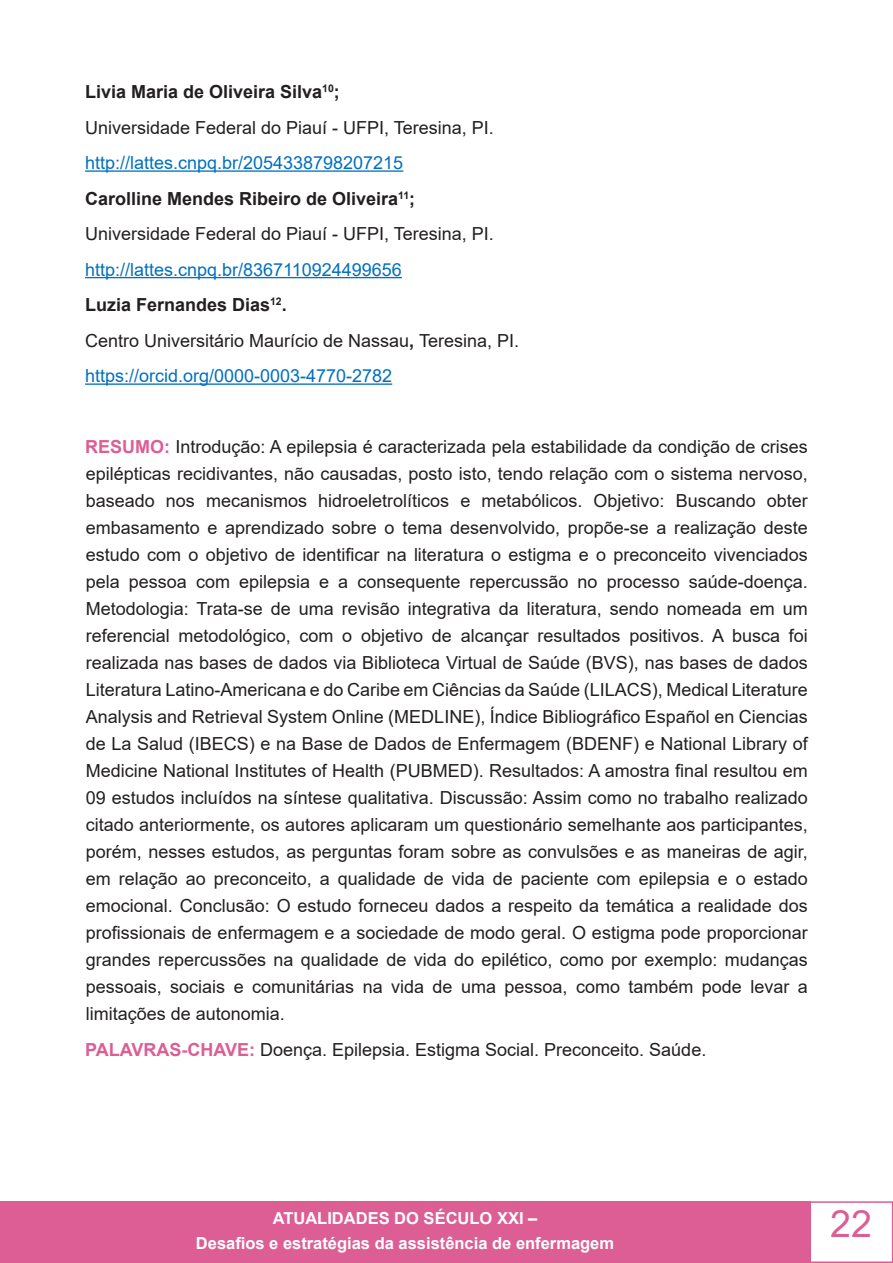
<style>
.page{position:relative;width:893px;height:1263px;background:#fff}
.page>*{position:absolute;margin:0;border:0;box-sizing:border-box;transform-origin:0 0}
.t1{font:37.5px "Arial";color:#dc5e95}
.t2{font:18px/27px "Arial";color:#231f20;text-align:justify}
.t3{font:18px "Arial";color:#0070c0}
.t4{font:700 18px "Arial";color:#231f20}
.t5{font:700 16.5px/24.8px "Arial";color:#fff;text-align:center}
.s1{font-weight:700}
.s2{font-weight:700;color:#dc5e95}
</style>
<div class="page">
<div style="left:809px;top:1201px;width:84px;height:62px;background:#fff;border:2px solid #dc5e95"></div>
<div style="left:0;top:1201px;width:810px;height:62px;background:#dc5e95"></div>
<hr style="left:85px;top:170px;width:318px;height:2px;background:#0070c0">
<hr style="left:85px;top:277px;width:317px;height:1px;background:#0070c0">
<hr style="left:85px;top:383px;width:307px;height:2px;background:#0070c0">
<p class="t4" style="left:85px;top:79px;width:256px">Livia Maria de Oliveira Silva<sup>10</sup>;</p>
<p class="t2" style="left:85px;top:114px;width:410px">Universidade Federal do Piauí - UFPI, Teresina, PI.</p>
<p class="t3" style="left:85px;top:150px;width:320px">http://lattes.cnpq.br/2054338798207215</p>
<p class="t4" style="left:85px;top:186px;width:332px">Carolline Mendes Ribeiro de Oliveira<sup>11</sup>;</p>
<p class="t2" style="left:85px;top:220px;width:410px">Universidade Federal do Piauí - UFPI, Teresina, PI.</p>
<p class="t3" style="left:85px;top:257px;width:318px">http://lattes.cnpq.br/8367110924499656</p>
<p class="t4" style="left:85px;top:292px;width:203px">Luzia Fernandes Dias<sup>12</sup>.</p>
<p class="t2" style="left:85px;top:327px;width:436px">Centro Universitário Maurício de Nassau<span class="s1">,</span> Teresina, PI.</p>
<p class="t3" style="left:85px;top:363px;width:309px">https://orcid.org/0000-0003-4770-2782</p>
<p class="t2" style="left:85px;top:433px;width:724px"><span class="s2">RESUMO:</span> Introdução: A epilepsia é caracterizada pela estabilidade da condição de crises epilépticas recidivantes, não causadas, posto isto, tendo relação com o sistema nervoso, baseado nos mecanismos hidroeletrolíticos e metabólicos. Objetivo: Buscando obter embasamento e aprendizado sobre o tema desenvolvido, propõe-se a realização deste estudo com o objetivo de identificar na literatura o estigma e o preconceito vivenciados pela pessoa com epilepsia e a consequente repercussão no processo saúde-doença.<br>Metodologia: Trata-se de uma revisão integrativa da literatura, sendo nomeada em um referencial metodológico, com o objetivo de alcançar resultados positivos. A busca foi realizada nas bases de dados via Biblioteca Virtual de Saúde (BVS), nas bases de dados Literatura Latino-Americana e do Caribe em Ciências da Saúde (LILACS), Medical Literature Analysis and Retrieval System Online (MEDLINE), Índice Bibliográfico Español en Ciencias de La Salud (IBECS) e na Base de Dados de Enfermagem (BDENF) e National Library of Medicine National Institutes of Health (PUBMED). Resultados: A amostra final resultou em 09 estudos incluídos na síntese qualitativa. Discussão: Assim como no trabalho realizado citado anteriormente, os autores aplicaram um questionário semelhante aos participantes, porém, nesses estudos, as perguntas foram sobre as convulsões e as maneiras de agir, em relação ao preconceito, a qualidade de vida de paciente com epilepsia e o estado emocional. Conclusão: O estudo forneceu dados a respeito da temática a realidade dos profissionais de enfermagem e a sociedade de modo geral. O estigma pode proporcionar grandes repercussões na qualidade de vida do epilético, como por exemplo: mudanças pessoais, sociais e comunitárias na vida de uma pessoa, como também pode levar a limitações de autonomia.</p>
<p class="t2" style="left:85px;top:1036px;width:623px"><span class="s2">PALAVRAS-CHAVE:</span> Doença. Epilepsia. Estigma Social. Preconceito. Saúde.</p>
<p class="t5" style="left:196px;top:1206px;width:420px">ATUALIDADES DO SÉCULO XXI –<br>Desafios e estratégias da assistência de enfermagem</p>
<h1 class="t1" style="left:830px;top:1198px;width:43px">22</h1>
</div>
